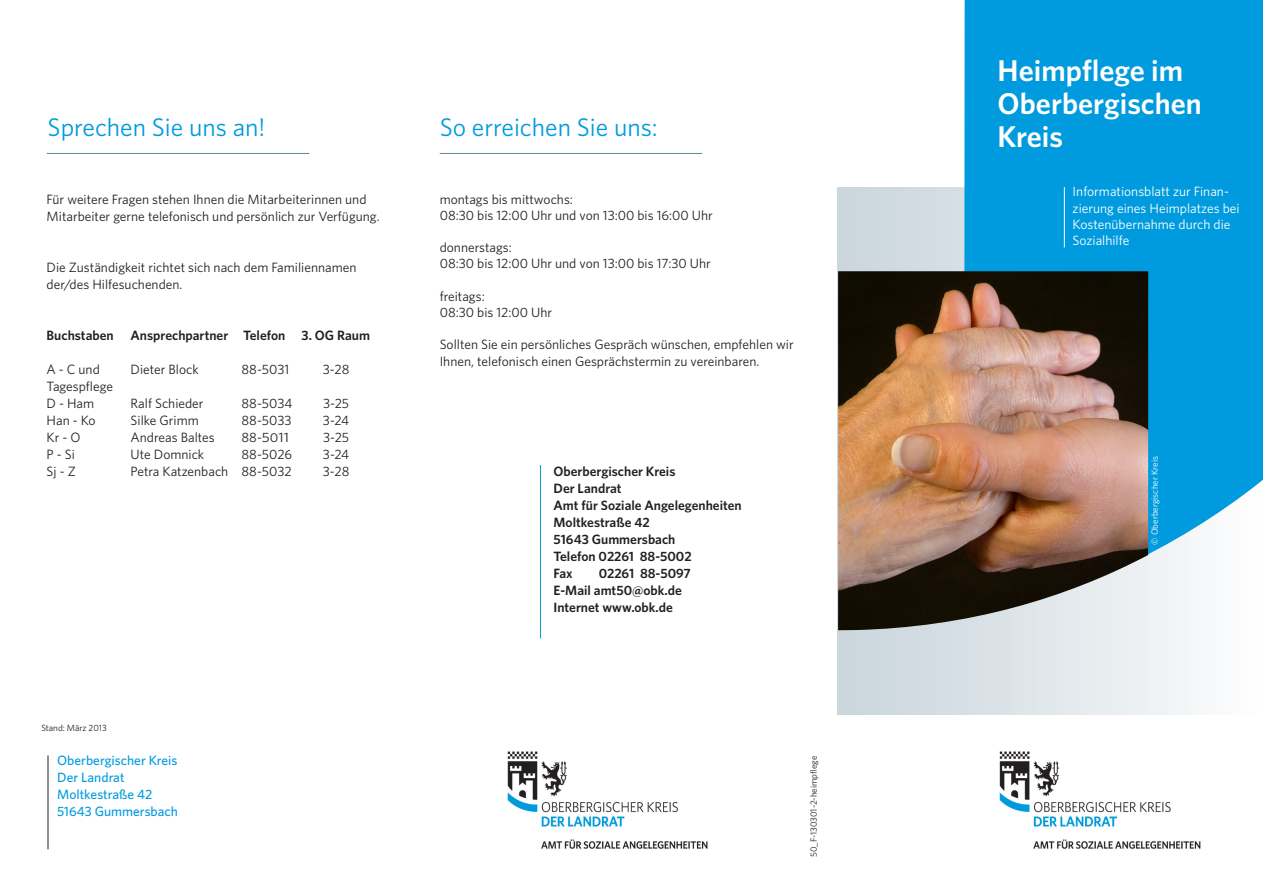
<style>
.page{position:relative;width:1263px;height:893px;background:#fff}
.page>*{position:absolute;margin:0;border:0;box-sizing:border-box;transform-origin:0 0}
.t1{font:600 30px/33px "Whitney";color:#fff}
.t2{font:25.5px "Whitney";color:#009bde}
.t3{font:13.5px/16.2px "Whitney";color:#231f20}
.t4{font:600 13.5px/17px "Whitney";color:#231f20}
.t5{font:13.5px/16.2px "Whitney";color:#fff}
.t6{font:500 13.5px/17px "Whitney";color:#009bde}
.t7{font:9px "Whitney";color:#231f20}
.t8{font:9px "Whitney";color:#fff}
.s1{font-size:12.75px}
</style>
<div class="page">
<div style="left:838px;top:187px;width:425px;height:527px;background:linear-gradient(to right,#c8d4db,#fdfdfe)"></div>
<svg style="left:964px;top:0;width:299px;height:618px;background:#17a3e0"></svg>
<hr style="left:1064px;top:187px;width:1px;height:60px;background:#fff">
<hr style="left:540px;top:465px;width:1px;height:173px;background:#009bde">
<hr style="left:47px;top:153px;width:262px;height:1px;background:#638594">
<hr style="left:48px;top:755px;width:1px;height:94px;background:#231f20">
<img style="left:838px;top:271px;width:310px;height:359px">
<img style="left:999px;top:751px;width:202px;height:98px">
<hr style="left:440px;top:153px;width:262px;height:1px;background:#638594">
<img style="left:507px;top:751px;width:201px;height:98px">
<h2 class="t2" style="left:48px;top:110px;width:219px">Sprechen Sie uns an!</h2>
<h2 class="t2" style="left:440px;top:110px;width:219px">So erreichen Sie uns:</h2>
<p class="t3" style="left:47px;top:191px;width:335px;line-height:17px">Für weitere Fragen stehen Ihnen die Mitarbeiterinnen und<br>Mitarbeiter gerne telefonisch und persönlich zur Verfügung.</p>
<p class="t3" style="left:47px;top:259px;width:311px;line-height:17px">Die Zuständigkeit richtet sich nach dem Familiennamen der/des Hilfesuchenden.</p>
<p class="t4" style="left:47px;top:327px;width:69px">Buchstaben</p>
<p class="t4" style="left:131px;top:327px;width:241px">Ansprechpartner Telefon 3. OG Raum</p>
<p class="t3" style="left:47px;top:361px;width:55px">A - C und</p>
<p class="t3" style="left:131px;top:361px;width:70px">Dieter Block</p>
<p class="t3" style="left:242px;top:361px;width:49px">88-5031</p>
<p class="t3" style="left:323px;top:361px;width:28px">3-28</p>
<p class="t3" style="left:47px;top:378px;width:68px;line-height:17px">Tagespflege<br>D - Ham</p>
<p class="t3" style="left:131px;top:395px;width:74px">Ralf Schieder</p>
<p class="t3" style="left:242px;top:395px;width:52px">88-5034</p>
<p class="t3" style="left:323px;top:395px;width:28px">3-25</p>
<p class="t3" style="left:47px;top:412px;width:51px">Han - Ko</p>
<p class="t3" style="left:131px;top:412px;width:70px">Silke Grimm</p>
<p class="t3" style="left:242px;top:412px;width:51px">88-5033</p>
<p class="t3" style="left:323px;top:412px;width:28px">3-24</p>
<p class="t3" style="left:47px;top:429px;width:35px">Kr - O</p>
<p class="t3" style="left:131px;top:429px;width:86px">Andreas Baltes</p>
<p class="t3" style="left:242px;top:429px;width:49px">88-5<span class="s1">0</span>11</p>
<p class="t3" style="left:323px;top:429px;width:28px">3-25</p>
<p class="t3" style="left:47px;top:446px;width:30px">P - Si</p>
<p class="t3" style="left:131px;top:446px;width:75px">Ute Domnick</p>
<p class="t3" style="left:242px;top:446px;width:52px">88-5026</p>
<p class="t3" style="left:323px;top:446px;width:28px">3-24</p>
<p class="t3" style="left:47px;top:463px;width:31px">Sj - Z</p>
<p class="t3" style="left:131px;top:463px;width:163px">Petra Katzenbach 88-5032</p>
<p class="t3" style="left:323px;top:463px;width:28px">3-28</p>
<p class="t3" style="left:440px;top:190px;width:275px">montags bis mittwochs:<br>08:30 bis 12:00 Uhr und von 13:00 bis 16:00 Uhr</p>
<p class="t3" style="left:440px;top:239px;width:273px">donnerstags:<br>08:30 bis 12:00 Uhr und von 13:00 bis 17:30 Uhr</p>
<p class="t3" style="left:440px;top:288px;width:114px">freitags:<br>08:30 bis 12:00 Uhr</p>
<p class="t3" style="left:440px;top:336px;width:356px">Sollten Sie ein persönliches Gespräch wünschen, empfehlen wir<br>Ihnen, telefonisch einen Gesprächstermin zu vereinbaren.</p>
<p class="t4" style="left:553px;top:463px;width:190px">Oberbergischer Kreis<br>Der Landrat<br>Amt für Soziale Angelegenheiten<br>Moltkestraße 42<br>51643 Gummersbach<br>Telefon 02261 88-5002<br>Fax</p>
<p class="t4" style="left:553px;top:565px;width:139px;text-indent:45px">02261 88-5097<br>E-Mail amt50@obk.de<br>Internet www.obk.de</p>
<p class="t7" style="left:41px;top:722px;width:67px">Stand: März 2013</p>
<p class="t6" style="left:57px;top:752px;width:122px">Oberbergischer Kreis<br>Der Landrat<br>Moltkestraße 42<br>51643 Gummersbach</p>
<p class="t7" style="left:808px;top:857px;width:102px;rotate:-90deg">50_F-130301-2-heimpflege</p>
<h1 class="t1" style="left:998px;top:53px;width:206px">Heimpflege im<br>Oberbergischen<br>Kreis</h1>
<p class="t5" style="left:1073px;top:183px;width:168px">Informationsblatt zur Finan&shy;zierung eines Heimplatzes bei<br>Kostenübernahme durch die<br>Sozialhilfe</p>
<p class="t8" style="left:1148px;top:545px;width:90px;rotate:-90deg">© Oberbergischer Kreis</p>
</div>
